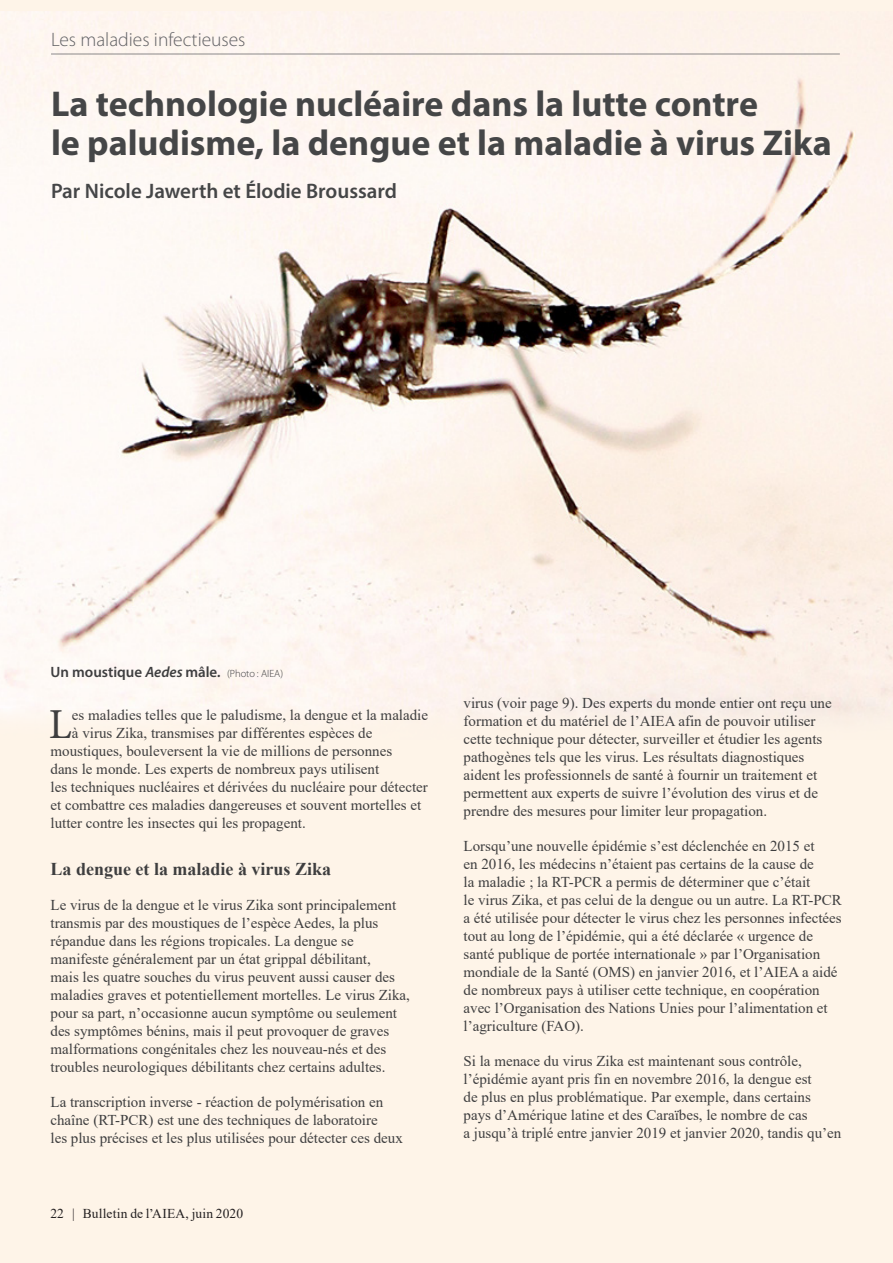
<style>
.page{position:relative;width:893px;height:1263px;background:#fef4e8}
.page>*{position:absolute;margin:0;border:0;box-sizing:border-box;transform-origin:0 0}
.Frist_Para{font:42.75px "Minion Pro";color:#3e3e3f}
.Story_Title{font:700 36px/39px "Myriad Pro";color:#454647}
.Author-top{font:600 21px "Myriad Pro";color:#454647}
.t1{font:300 19.5px "Myriad Pro";color:#636366}
.Paragraph_Heading_01{font:700 18px "Times New Roman";color:#3e3e3f}
.Body_Text{font:15px/18px "Times New Roman";color:#3e3e3f}
.Frist_Para-2{font:15px "Times New Roman";color:#3e3e3f}
.Photo_caption{font:600 15px "Myriad Pro";color:#3e3e3f}
.t2{font:13.5px "Times New Roman";letter-spacing:.01em;color:#231f20}
.s1{font-style:italic}
.s2{font-weight:300;font-size:10.5px}
</style>
<div class="page">
<img style="left:0;top:11px;width:893px;height:705px">
<hr style="left:51px;top:54px;width:789px;height:1px;background:#636366">
<h3 class="t1" style="left:51px;top:29px;width:196px">Les maladies infectieuses</h3>
<p class="Story_Title" style="left:51px;top:83px;width:782px">La technologie nucléaire dans la lutte contre<br>le paludisme, la dengue et la maladie à virus Zika</p>
<p class="Author-top" style="left:51px;top:177px;width:347px">Par Nicole Jawerth et Élodie Broussard</p>
<p class="Photo_caption" style="left:50px;top:662px;width:234px">Un moustique <span class="s1">Aedes</span> mâle<span class="s1">.</span> <span class="s2">(Photo : AIEA)</span></p>
<p class="Frist_Para" style="left:49px;top:696px;width:24px">L</p>
<p class="Frist_Para-2" style="left:72px;top:704px;width:358px">es maladies telles que le paludisme, la dengue et la maladie</p>
<p class="Frist_Para-2" style="left:72px;top:722px;width:302px">à virus Zika, transmises par différentes espèces de</p>
<p class="Frist_Para-2" style="left:50px;top:740px;width:343px">moustiques, bouleversent la vie de millions de personnes</p>
<p class="Frist_Para-2" style="left:50px;top:758px;width:330px">dans le monde. Les experts de nombreux pays utilisent</p>
<p class="Frist_Para-2" style="left:50px;top:776px;width:379px">les techniques nucléaires et dérivées du nucléaire pour détecter</p>
<p class="Frist_Para-2" style="left:50px;top:794px;width:372px">et combattre ces maladies dangereuses et souvent mortelles et</p>
<p class="Frist_Para-2" style="left:50px;top:812px;width:257px">lutter contre les insectes qui les propagent.</p>
<p class="Paragraph_Heading_01" style="left:50px;top:856px;width:282px">La dengue et la maladie à virus Zika</p>
<p class="Body_Text" style="left:50px;top:895px;width:361px">Le virus de la dengue et le virus Zika sont principalement transmis par des moustiques de l’espèce Aedes, la plus répandue dans les régions tropicales. La dengue se manifeste généralement par un état grippal débilitant,<br>mais les quatre souches du virus peuvent aussi causer des maladies graves et potentiellement mortelles. Le virus Zika, pour sa part, n’occasionne aucun symptôme ou seulement des symptômes bénins, mais il peut provoquer de graves malformations congénitales chez les nouveau-nés et des troubles neurologiques débilitants chez certains adultes.</p>
<p class="Body_Text" style="left:50px;top:1092px;width:354px">La transcription inverse - réaction de polymérisation en chaîne (RT-PCR) est une des techniques de laboratoire<br>les plus précises et les plus utilisées pour détecter ces deux</p>
<p class="t2" style="left:50px;top:1204px;width:194px">22 | Bulletin de l’AIEA, juin 2020</p>
<p class="Body_Text" style="left:463px;top:693px;width:370px">virus (voir page 9). Des experts du monde entier ont reçu une formation et du matériel de l’AIEA afin de pouvoir utiliser cette technique pour détecter, surveiller et étudier les agents pathogènes tels que les virus. Les résultats diagnostiques aident les professionnels de santé à fournir un traitement et permettent aux experts de suivre l’évolution des virus et de prendre des mesures pour limiter leur propagation.</p>
<p class="Body_Text" style="left:463px;top:836px;width:380px">Lorsqu’une nouvelle épidémie s’est déclenchée en 2015 et<br>en 2016, les médecins n’étaient pas certains de la cause de<br>la maladie ; la RT-PCR a permis de déterminer que c’était<br>le virus Zika, et pas celui de la dengue ou un autre. La RT-PCR a été utilisée pour détecter le virus chez les personnes infectées tout au long de l’épidémie, qui a été déclarée « urgence de santé publique de portée internationale » par l’Organisation mondiale de la Santé (OMS) en janvier 2016, et l’AIEA a aidé de nombreux pays à utiliser cette technique, en coopération avec l’Organisation des Nations Unies pour l’alimentation et l’agriculture (FAO).</p>
<p class="Body_Text" style="left:463px;top:1051px;width:379px">Si la menace du virus Zika est maintenant sous contrôle, l’épidémie ayant pris fin en novembre 2016, la dengue est<br>de plus en plus problématique. Par exemple, dans certains pays d’Amérique latine et des Caraïbes, le nombre de cas<br>a jusqu’à triplé entre janvier 2019 et janvier 2020, tandis qu’en</p>
</div>
